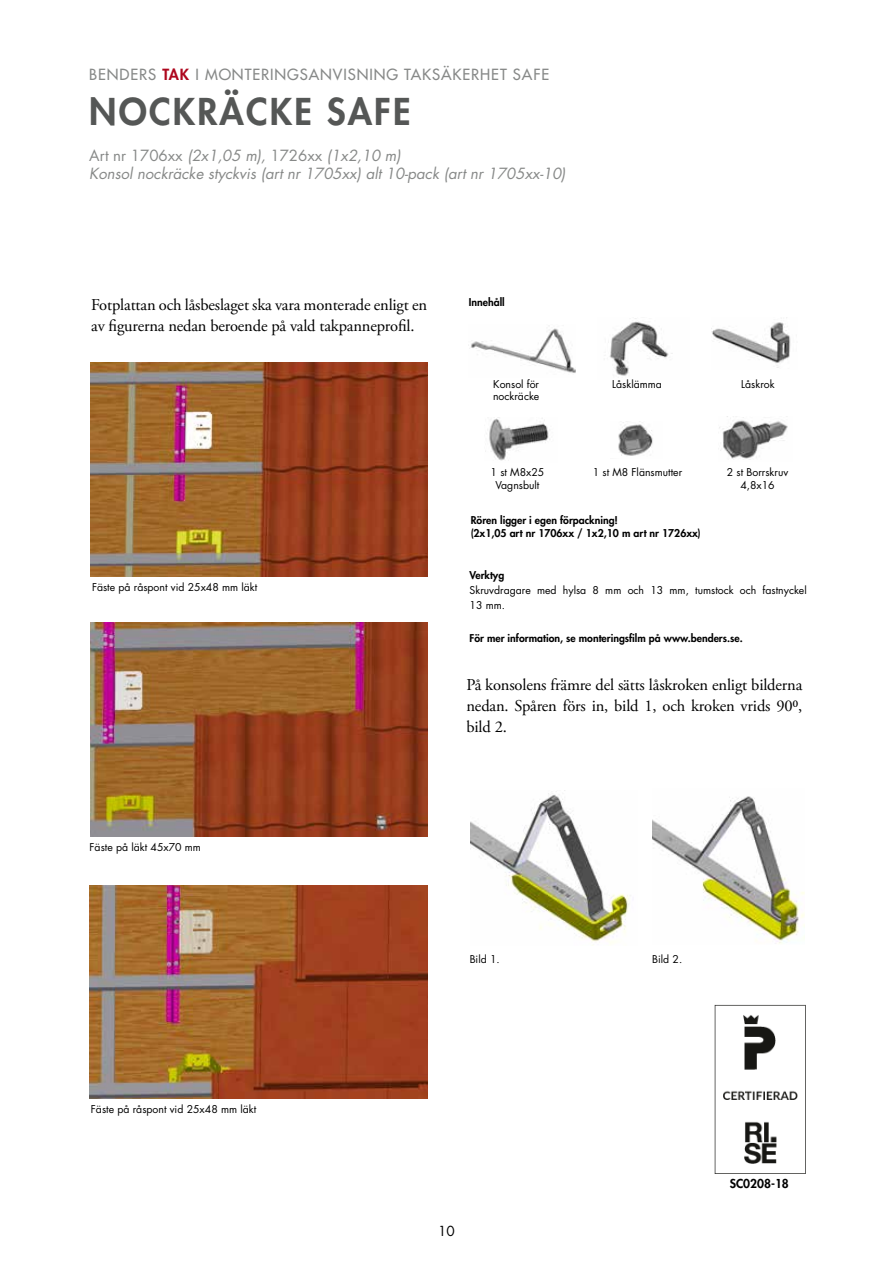
<style>
.page{position:relative;width:893px;height:1263px;background:#fff}
.page>*{position:absolute;margin:0;border:0;box-sizing:border-box;transform-origin:0 0}
.t1{font:800 36px "Futura Std";letter-spacing:.06em;color:#555756}
.t2{font:16.5px/21px "Adobe Garamond Pro";letter-spacing:-.01em;color:#000}
.t3{font:italic 15px/18px "Futura Std";color:#878988}
.t4{font:500 15px "Futura Std";letter-spacing:.06em;color:#878988}
.t5{font:13.5px "Futura Std";color:#000}
.t6{font:800 12px "Futura Std";color:#000}
.t7{font:10.5px/12.6px "Futura Std";color:#000}
.t8{font:800 10.5px/12.6px "Futura Std";color:#000}
.s1{font-weight:800;color:#ae071e}
.s2{font-style:normal}
</style>
<div class="page">
<img style="left:90px;top:363px;width:338px;height:213px">
<img style="left:719px;top:417px;width:69px;height:43px">
<img style="left:485px;top:417px;width:65px;height:44px">
<img style="left:609px;top:318px;width:64px;height:58px">
<img style="left:711px;top:317px;width:80px;height:51px">
<img style="left:618px;top:422px;width:35px;height:34px">
<img style="left:469px;top:328px;width:107px;height:45px">
<hr style="left:609px;top:454px;width:11px;height:4px;background:#fff">
<img style="left:90px;top:622px;width:337px;height:214px">
<img style="left:90px;top:885px;width:337px;height:213px">
<img style="left:471px;top:791px;width:159px;height:153px">
<img style="left:652px;top:796px;width:153px;height:148px">
<img style="left:714px;top:1005px;width:92px;height:169px">
<h3 class="t4" style="left:89px;top:65px;width:461px">BENDERS <span class="s1">TAK</span> I MONTERINGSANVISNING TAKSÄKERHET SAFE</h3>
<h1 class="t1" style="left:89px;top:89px;width:323px">NOCKRÄCKE SAFE</h1>
<h3 class="t3" style="left:89px;top:147px;width:478px"><span class="s2">Art nr 1706xx</span> (2x1,05 m), <span class="s2">1726xx</span> (1x2,10 m)<br>Konsol nockräcke styckvis (art nr 1705xx) alt 10-pack (art nr 1705xx-10)</h3>
<h2 class="t2" style="left:91px;top:294px;width:337px">Fotplattan och låsbeslaget ska vara monterade enligt en av figurerna nedan beroende på vald takpanneprofil.</h2>
<p class="t7" style="left:92px;top:581px;width:167px">Fäste på råspont vid 25x48 mm läkt</p>
<p class="t8" style="left:469px;top:296px;width:37px">Innehåll</p>
<p class="t7" style="left:493px;top:378px;width:48px">Konsol för nockräcke</p>
<p class="t7" style="left:612px;top:378px;width:51px">Låsklämma</p>
<p class="t7" style="left:741px;top:378px;width:35px">Låskrok</p>
<p class="t7" style="left:491px;top:466px;width:55px;text-align:center">1 st M8x25<br>Vagnsbult</p>
<p class="t7" style="left:593px;top:466px;width:91px">1 st M8 Flänsmutter</p>
<p class="t7" style="left:727px;top:466px;width:63px;text-align:center">2 st Borrskruv<br>4,8x16</p>
<p class="t8" style="left:471px;top:514px;width:232px">Rören ligger i egen förpackning!<br>(2x1,05 art nr 1706xx / 1x2,10 m art nr 1726xx)</p>
<p class="t8" style="left:470px;top:569px;width:36px">Verktyg</p>
<p class="t7" style="left:470px;top:583px;width:339px;line-height:15px">Skruvdragare med hylsa 8 mm och 13 mm, tumstock och fastnyckel<br>13 mm.</p>
<p class="t8" style="left:470px;top:632px;width:275px">För mer information, se monteringsfilm på www.benders.se.</p>
<h2 class="t2" style="left:466px;top:675px;width:337px;text-align:justify">På konsolens främre del sätts låskroken enligt bilderna nedan. Spåren förs in, bild 1, och kroken vrids 900, bild 2.</h2>
<p class="t7" style="left:90px;top:841px;width:113px">Fäste på läkt 45x70 mm</p>
<p class="t7" style="left:470px;top:953px;width:32px">Bild 1.</p>
<p class="t7" style="left:652px;top:953px;width:32px">Bild 2.</p>
<p class="t7" style="left:91px;top:1103px;width:167px">Fäste på råspont vid 25x48 mm läkt</p>
<p class="t5" style="left:438px;top:1222px;width:18px">10</p>
<p class="t6" style="left:730px;top:1176px;width:61px">SC0208-18</p>
</div>
